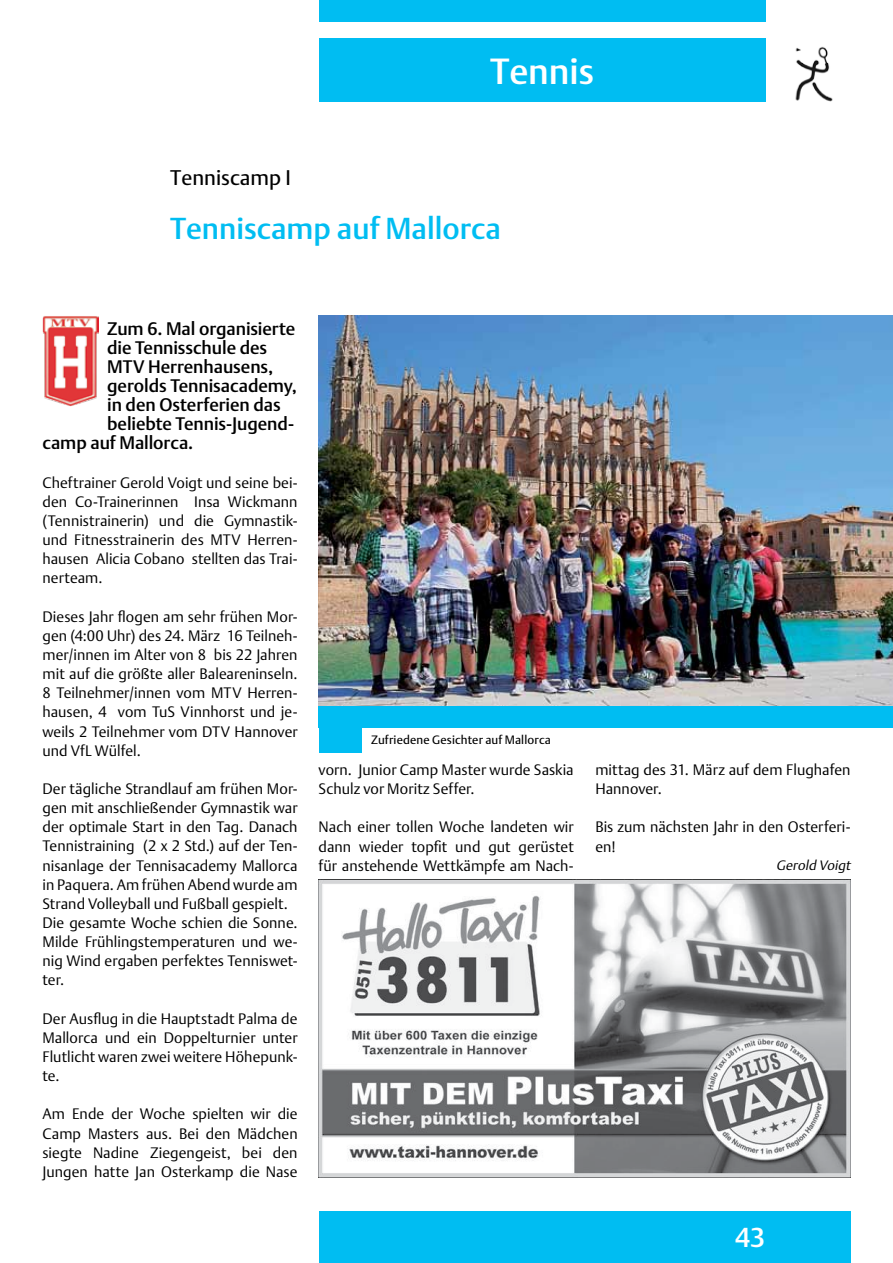
<style>
.page{position:relative;width:893px;height:1263px;background:#fff}
.page>*{position:absolute;margin:0;border:0;box-sizing:border-box;transform-origin:0 0}
.t1{font:36px "DTL Argo T Medium";color:#fff}
.t2{font:30px "DTL Argo T Medium";color:#00bdf2}
.t3{font:27px "DTL Argo T Medium";color:#fff}
.t4{font:21px "DTL Argo T";color:#000}
.t5{font:18px "DTL Argo T Medium";letter-spacing:-.005em;color:#000}
.t6{font:15px/19.2px "DTL Argo T Light";color:#000;text-align:justify}
.t7{font:italic 13.5px "DTL Argo T Light";color:#000}
.t8{font:12px "DTL Argo T";letter-spacing:.01em;color:#000}
</style>
<div class="page">
<div style="left:319px;top:0;width:446px;height:21px;background:#00bdf2"></div>
<div style="left:319px;top:38px;width:446px;height:64px;background:#00bdf2"></div>
<div style="left:319px;top:1212px;width:531px;height:51px;background:#00bdf2"></div>
<img style="left:319px;top:316px;width:574px;height:390px">
<img style="left:319px;top:879px;width:532px;height:299px">
<img style="left:795px;top:46px;width:38px;height:56px">
<img style="left:43px;top:316px;width:56px;height:90px">
<div style="left:319px;top:706px;width:574px;height:21px;background:#00bdf2"></div>
<div style="left:319px;top:706px;width:42px;height:47px;background:#00bdf2"></div>
<h1 class="t1" style="left:490px;top:50px;width:106px">Tennis</h1>
<h3 class="t4" style="left:170px;top:165px;width:122px">Tenniscamp I</h3>
<h2 class="t2" style="left:170px;top:210px;width:332px">Tenniscamp auf Mallorca</h2>
<p class="t5" style="left:107px;top:318px;width:190px">Zum 6. Mal organisierte</p>
<p class="t5" style="left:107px;top:337px;width:162px">die Tennisschule des</p>
<p class="t5" style="left:107px;top:356px;width:168px">MTV Herrenhausens,</p>
<p class="t5" style="left:107px;top:375px;width:191px">gerolds Tennisacademy,</p>
<p class="t5" style="left:107px;top:394px;width:175px">in den Osterferien das</p>
<p class="t5" style="left:107px;top:413px;width:189px">beliebte Tennis-Jugend-</p>
<p class="t5" style="left:43px;top:432px;width:152px">camp auf Mallorca.</p>
<p class="t6" style="left:43px;top:473px;width:257px">Cheftrainer Gerold Voigt und seine bei&shy;den Co-Trainerinnen Insa Wickmann (Tennistrainerin) und die Gymnastik&shy;und Fitnesstrainerin des MTV Herren&shy;hausen Alicia Cobano stellten das Trai&shy;nerteam.</p>
<p class="t6" style="left:43px;top:607px;width:257px">Dieses Jahr flogen am sehr frühen Mor&shy;gen (4:00 Uhr) des 24. März 16 Teilneh&shy;mer/innen im Alter von 8 bis 22 Jahren mit auf die größte aller Baleareninseln.<br>8 Teilnehmer/innen vom MTV Herren&shy;hausen, 4 vom TuS Vinnhorst und je&shy;weils 2 Teilnehmer vom DTV Hannover und VfL Wülfel.</p>
<p class="t6" style="left:43px;top:779px;width:257px;text-align:left">Der tägliche Strandlauf am frühen Mor&shy;gen mit anschließender Gymnastik war der optimale Start in den Tag. Danach Tennistraining (2 x 2 Std.) auf der Ten&shy;nisanlage der Tennisacademy Mallorca in Paquera. Am frühen Abend wurde am Strand Volleyball und Fußball gespielt.<br>Die gesamte Woche schien die Sonne.<br>Milde Frühlingstemperaturen und we&shy;nig Wind ergaben perfektes Tenniswet&shy;ter.</p>
<p class="t6" style="left:43px;top:1009px;width:257px">Der Ausflug in die Hauptstadt Palma de Mallorca und ein Doppelturnier unter Flutlicht waren zwei weitere Höhepunk&shy;te.</p>
<p class="t6" style="left:43px;top:1104px;width:257px">Am Ende der Woche spielten wir die Camp Masters aus. Bei den Mädchen siegte Nadine Ziegengeist, bei den Jungen hatte Jan Osterkamp die Nase</p>
<p class="t8" style="left:371px;top:733px;width:181px">Zufriedene Gesichter auf Mallorca</p>
<p class="t6" style="left:319px;top:760px;width:257px">vorn. Junior Camp Master wurde Saskia<br>Schulz vor Moritz Seffer.</p>
<p class="t6" style="left:319px;top:817px;width:257px">Nach einer tollen Woche landeten wir dann wieder topfit und gut gerüstet für anstehende Wettkämpfe am Nach-</p>
<p class="t6" style="left:595px;top:760px;width:257px">mittag des 31. März auf dem Flughafen<br>Hannover.</p>
<p class="t6" style="left:595px;top:817px;width:257px">Bis zum nächsten Jahr in den Osterferi&shy;en!</p>
<p class="t7" style="left:776px;top:858px;width:79px">Gerold Voigt</p>
<h3 class="t3" style="left:735px;top:1218px;width:32px">43</h3>
</div>
